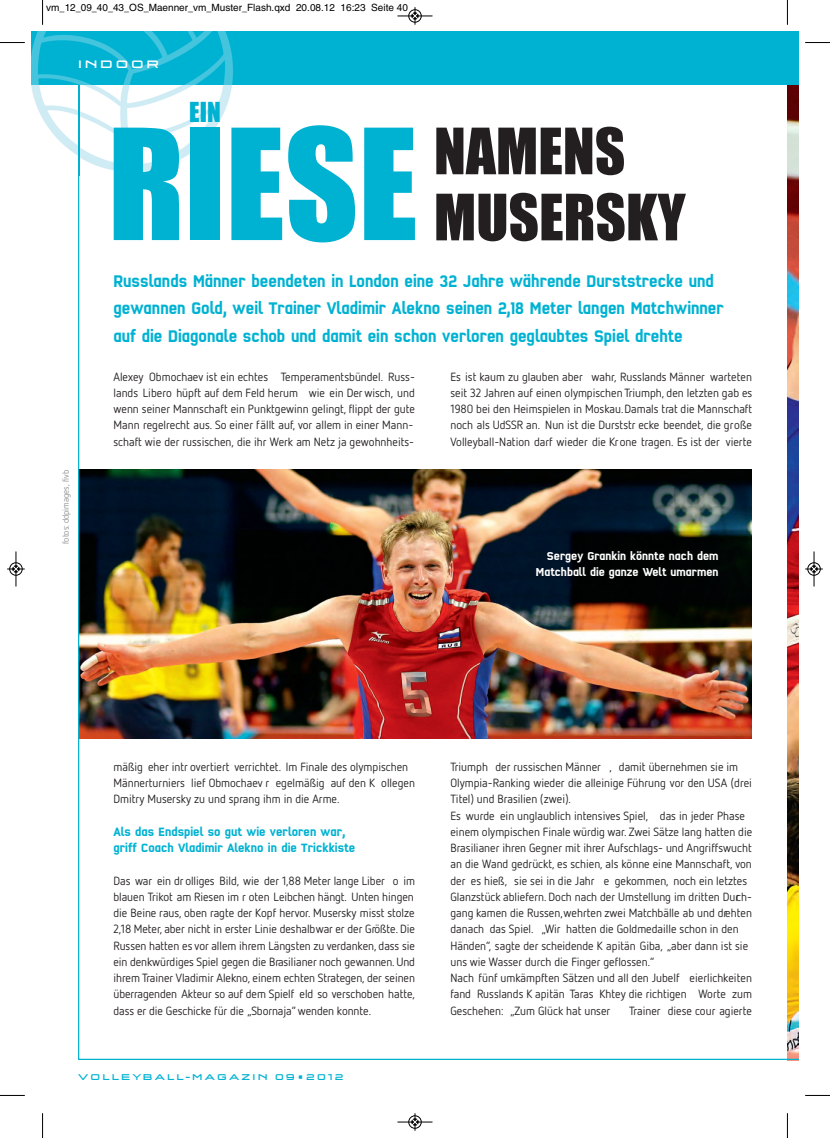
<style>
.page{position:relative;width:830px;height:1138px;background:#fff}
.page>*{position:absolute;margin:0;border:0;box-sizing:border-box;transform-origin:0 0}
.t1{font:142.12px "Impact";color:#00b2d2}
.t2{font:59px/66px "Impact";color:#231f20}
.t3{font:25.25px "Impact";color:#00b2d2}
.t4{font:500 17.5px/27.5px "Q Type Comp";color:#00b2d2;scale:.95 1}
.t5{font:500 12.5px/16.2px "Q Type Comp";color:#00b2d2}
.t6{font:11.88px/16.2px "Netto";color:#231f20}
.t7{font:500 11.88px/16.2px "Q Type Comp";color:#fff;text-align:right}
.t8{font:500 11.25px "Q Type Ext";letter-spacing:.25em;color:#fff}
.t9{font:10px "Helvetica";color:#000}
.t10{font:500 8.75px "Q Type Ext";letter-spacing:.25em;color:#00b2d2}
.t11{font:8.75px "Netto";color:#8a8c8f}
</style>
<div class="page">
<img style="left:78px;top:85px;width:719px;height:974px">
<div style="left:32px;top:32px;width:765px;height:53px;background:#00b2d2"></div>
<img style="left:32px;top:32px;width:206px;height:143px">
<img style="left:78px;top:85px;width:1px;height:90px">
<svg style="left:42px;top:0;width:1px;height:25px"></svg>
<svg style="left:0;top:42px;width:25px;height:1px"></svg>
<svg style="left:786px;top:0;width:1px;height:25px"></svg>
<svg style="left:805px;top:42px;width:24px;height:1px"></svg>
<svg style="left:42px;top:1113px;width:1px;height:24px"></svg>
<svg style="left:0;top:1094px;width:25px;height:2px"></svg>
<svg style="left:786px;top:1113px;width:1px;height:24px"></svg>
<svg style="left:805px;top:1094px;width:24px;height:2px"></svg>
<div style="left:408px;top:9px;width:13px;height:14px;border:1px solid #fff;border-radius:50%"></div>
<hr style="left:397px;top:16px;width:35px;height:1px;background:#000">
<div style="left:408px;top:10px;width:13px;height:12px;border:1px solid #000;border-radius:50%"></div>
<svg style="left:411px;top:7px;width:7px;height:18px"></svg>
<hr style="left:397px;top:1121px;width:35px;height:1px;background:#000">
<div style="left:408px;top:1115px;width:13px;height:13px;border:1px solid #000;border-radius:50%"></div>
<svg style="left:411px;top:1113px;width:7px;height:17px"></svg>
<div style="left:9px;top:562px;width:14px;height:13px;border:1px solid #fff;border-radius:50%"></div>
<hr style="left:16px;top:551px;width:1px;height:35px;background:#000">
<div style="left:10px;top:562px;width:12px;height:13px;border:1px solid #000;border-radius:50%"></div>
<svg style="left:7px;top:566px;width:18px;height:6px"></svg>
<hr style="left:813px;top:551px;width:1px;height:35px;background:#000">
<div style="left:807px;top:562px;width:13px;height:13px;border:1px solid #000;border-radius:50%"></div>
<svg style="left:805px;top:566px;width:17px;height:6px"></svg>
<p class="t9" style="left:46px;top:2px;width:363px">vm_12_09_40_43_OS_Maenner_vm_Muster_Flash.qxd 20.08.12 16:23 Seite 40</p>
<p class="t8" style="left:78px;top:58px;width:83px">INDOOR</p>
<h3 class="t3" style="left:189px;top:92px;width:33px">EIN</h3>
<h1 class="t1" style="left:108px;top:74px;width:311px">RIESE</h1>
<h2 class="t2" style="left:433px;top:116px;width:253px">NAMENS<br>MUSERSKY</h2>
<p class="t4" style="left:113px;top:267px;width:643px">Russlands Männer beendeten in London eine 32 Jahre währende Durststrecke und gewannen Gold, weil Trainer Vladimir Alekno seinen 2,18 Meter langen Matchwinner auf die Diagonale schob und damit ein schon verloren geglaubtes Spiel drehte</p>
<p class="t11" style="left:60px;top:544px;width:76px;rotate:-90deg">fotos: ddpimages, fivb</p>
<p class="t6" style="left:113px;top:368px;width:303px">Alexey Obmochaev ist ein echtes Temperamentsbündel. Russ&shy;lands Libero hüpft auf dem Feld herum wie ein Der wisch, und wenn seiner Mannschaft ein Punktgewinn gelingt, flippt der gute Mann regelrecht aus. So einer fällt auf, vor allem in einer Mann&shy;schaft wie der russischen, die ihr Werk am Netz ja gewohnheits-</p>
<p class="t6" style="left:450px;top:368px;width:303px;text-align:justify">Es ist kaum zu glauben aber wahr, Russlands Männer warteten seit 32 Jahren auf einen olympischen Triumph, den letzten gab es 1980 bei den Heimspielen in Moskau. Damals trat die Mannschaft noch als UdSSR an. Nun ist die Durststr ecke beendet, die große Volleyball-Nation darf wieder die Krone tragen. Es ist der vierte</p>
<p class="t7" style="left:535px;top:547px;width:184px">Sergey Grankin könnte nach dem<br>Matchball die ganze Welt umarmen</p>
<p class="t6" style="left:113px;top:758px;width:303px">mäßig eher intr overtiert verrichtet. Im Finale des olympischen<br>Männerturniers lief Obmochaev r egelmäßig auf den K ollegen<br>Dmitry Musersky zu und sprang ihm in die Arme.</p>
<p class="t5" style="left:113px;top:823px;width:243px">Als das Endspiel so gut wie verloren war, griff Coach Vladimir Alekno in die Trickkiste</p>
<p class="t6" style="left:113px;top:872px;width:303px;text-align:justify">Das war ein dr olliges Bild, wie der 1,88 Meter lange Liber o im blauen Trikot am Riesen im r oten Leibchen hängt. Unten hingen die Beine raus, oben ragte der Kopf hervor. Musersky misst stolze 2,18 Meter, aber nicht in erster Linie deshalb war er der Größte. Die Russen hatten es vor allem ihrem Längsten zu verdanken, dass sie ein denkwürdiges Spiel gegen die Brasilianer noch gewannen. Und ihrem Trainer Vladimir Alekno, einem echten Strategen, der seinen überragenden Akteur so auf dem Spielf eld so verschoben hatte, dass er die Geschicke für die „Sbornaja” wenden konnte.</p>
<p class="t10" style="left:78px;top:1072px;width:267px">VOLLEYBALL-MAGAZIN 09•2012</p>
<p class="t6" style="left:450px;top:758px;width:303px">Triumph der russischen Männer , damit übernehmen sie im Olympia-Ranking wieder die alleinige Führung vor den USA (drei Titel) und Brasilien (zwei).<br>Es wurde ein unglaublich intensives Spiel, das in jeder Phase einem olympischen Finale würdig war. Zwei Sätze lang hatten die Brasilianer ihren Gegner mit ihrer Aufschlags- und Angriffswucht an die Wand gedrückt, es schien, als könne eine Mannschaft, von der es hieß, sie sei in die Jahr e gekommen, noch ein letztes Glanzstück abliefern. Doch nach der Umstellung im dritten Durch&shy;gang kamen die Russen, wehrten zwei Matchbälle ab und drehten danach das Spiel. „Wir hatten die Goldmedaille schon in den Händen”, sagte der scheidende K apitän Giba, „aber dann ist sie uns wie Wasser durch die Finger geflossen.”<br>Nach fünf umkämpften Sätzen und all den Jubelf eierlichkeiten fand Russlands K apitän Taras Khtey die richtigen Worte zum Geschehen: „Zum Glück hat unser</p>
<p class="t6" style="left:629px;top:1001px;width:124px">Trainer diese cour agierte</p>
</div>
